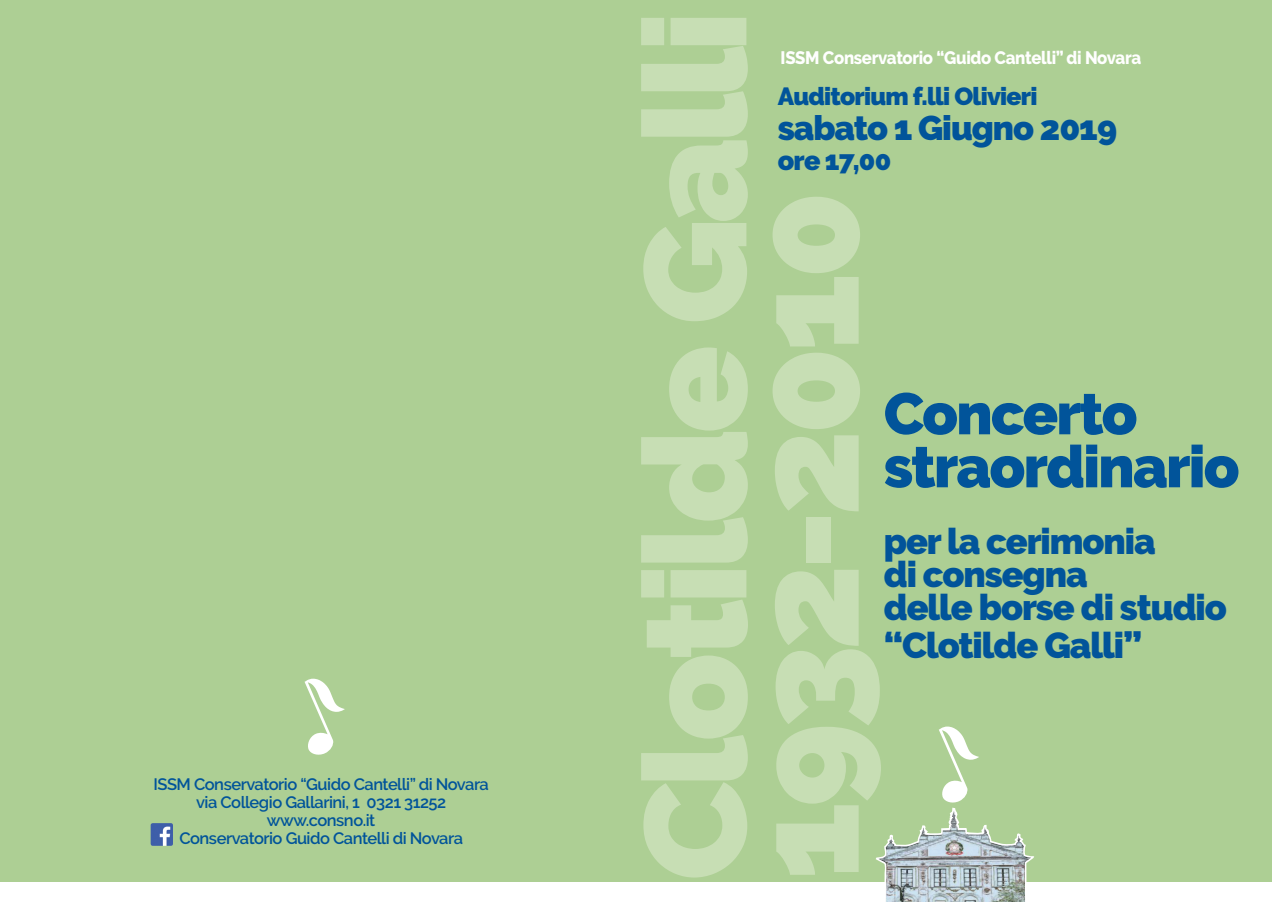
<style>
.page{position:relative;width:1272px;height:902px;background:#fff}
.page>*{position:absolute;margin:0;border:0;box-sizing:border-box;transform-origin:0 0}
.t1{font:900 144.15px/112.2px "Raleway";letter-spacing:-.04em;color:#c7deb4}
.t2{font:900 58.5px/52.9px "Raleway";letter-spacing:-.03em;color:#01549a}
.t3{font:900 36px/33px "Raleway";letter-spacing:-.03em;color:#01549a}
.t4{font:900 34.2px "Raleway";letter-spacing:-.03em;color:#01549a}
.t5{font:900 27px "Raleway";letter-spacing:-.03em;color:#01549a}
.t6{font:900 24.75px "Raleway";letter-spacing:-.03em;color:#01549a}
.t7{font:800 18px "Raleway";letter-spacing:-.02em;color:#fff;scale:.93 1}
.t8{font:600 16.5px/18px "Raleway";letter-spacing:-.03em;color:#01549a;text-align:center}
</style>
<div class="page">
<div style="left:0;top:0;width:1271px;height:901px;background:#adcf94"></div>
<svg style="left:304px;top:678px;width:41px;height:77px"></svg>
<div style="left:0;top:882px;width:1271px;height:19px;background:#fff"></div>
<svg style="left:876px;top:726px;width:158px;height:175px"></svg>
<img style="left:151px;top:823px;width:22px;height:22px">
<p class="t8" style="left:153px;top:774px;width:337px">ISSM Conservatorio “Guido Cantelli” di Novara via Collegio Gallarini, 1 0321 31252 www.consno.it<br>Conservatorio Guido Cantelli di Novara</p>
<h1 class="t1" style="left:640px;top:880px;width:871px;rotate:-90deg">Clotilde Galli<br>1932-2010</h1>
<p class="t7" style="left:780px;top:47px;width:389px">ISSM Conservatorio “Guido Cantelli” di Novara</p>
<h3 class="t6" style="left:777px;top:82px;width:261px">Auditorium f.lli Olivieri</h3>
<h3 class="t4" style="left:777px;top:108px;width:341px">sabato 1 Giugno 2019</h3>
<h3 class="t5" style="left:777px;top:145px;width:115px">ore 17,00</h3>
<h2 class="t2" style="left:883px;top:387px;width:357px">Concerto straordinario</h2>
<h3 class="t3" style="left:883px;top:525px;width:344px">per la cerimonia<br>di consegna<br>delle borse di studio</h3>
<h3 class="t3" style="left:883px;top:628px;width:260px">“Clotilde Galli”</h3>
</div>
